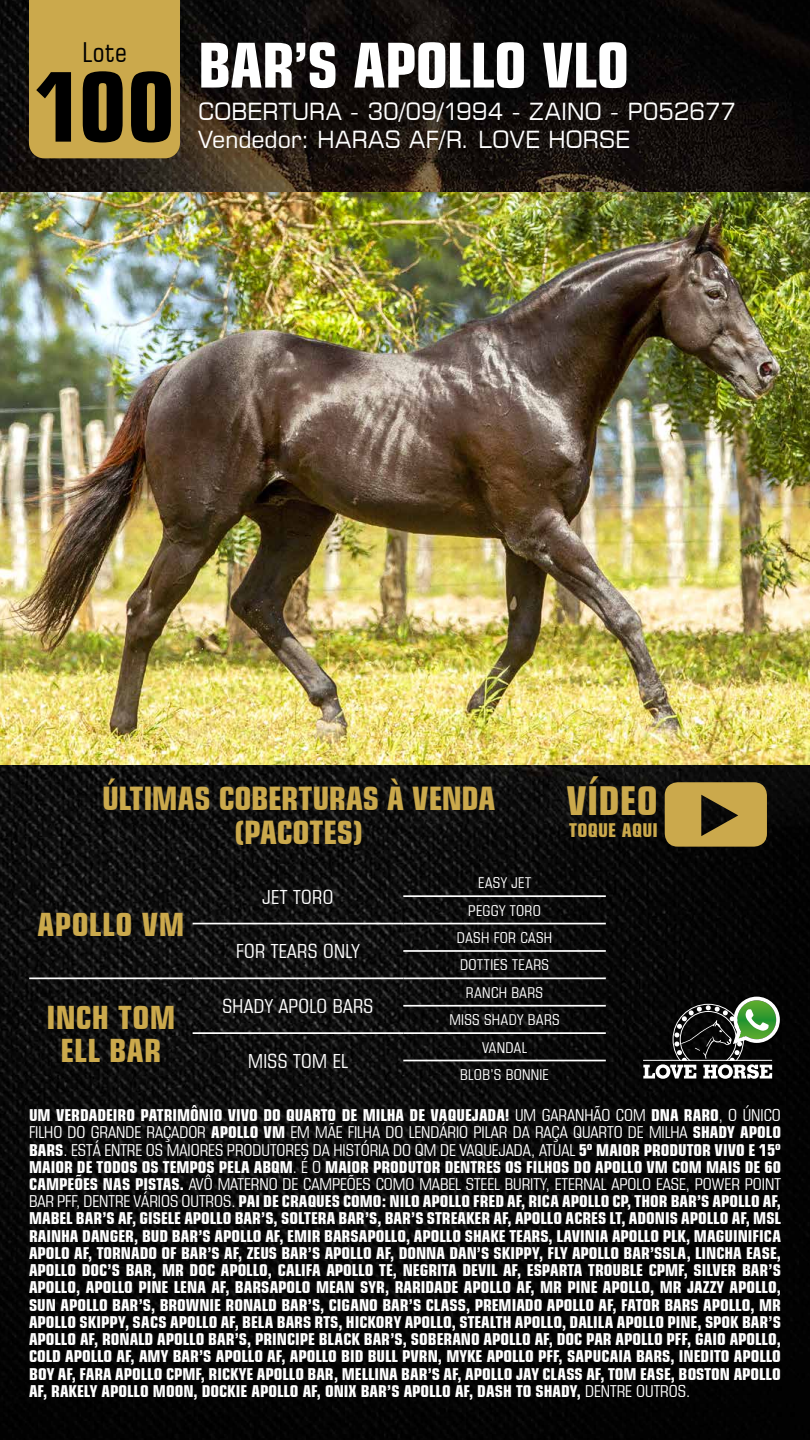
<style>
.page{position:relative;width:810px;height:1440px;background:#fff}
.page>*{position:absolute;margin:0;border:0;box-sizing:border-box;transform-origin:0 0}
.t1{font:700 condensed 95.85px "Square 721 BT";color:#000}
.t2{font:700 condensed 61.72px "Square 721 BT";letter-spacing:-.01em;color:#fff}
.t3{font:700 condensed 39.97px "Square 721 BT";letter-spacing:.01em;color:#cba94c}
.t4{font:700 condensed 32.47px/33.8px "Square 721 BT";letter-spacing:-.005em;color:#cba94c;text-align:center}
.t5{font:700 condensed 32.25px/33px "Square 721 BT";letter-spacing:.02em;color:#cba94c;text-align:center}
.t6{font:condensed 27.6px "Square 721 BT";color:#000}
.t7{font:23.48px/28.2px "Square 721 BT";letter-spacing:-.01em;color:#fff}
.t8{font:condensed 19.5px "Square 721 BT";letter-spacing:.02em;color:#fff}
.t9{font:700 condensed 19.12px "Square 721 BT";letter-spacing:.01em;color:#cba94c}
.t10{font:700 condensed 16.5px/17.2px "Square 721 BT";color:#fff;text-align:justify}
.t11{font:condensed 15px/27.4px "Square 721 BT";letter-spacing:.025em;color:#fff;text-align:center}
.s1{font-weight:400}
</style>
<div class="page">
<img style="left:0;top:0;width:810px;height:1440px">
<hr style="left:403px;top:895px;width:203px;height:2px;background:#fff">
<hr style="left:403px;top:923px;width:203px;height:1px;background:#fff">
<hr style="left:403px;top:950px;width:203px;height:2px;background:#fff">
<hr style="left:403px;top:977px;width:203px;height:2px;background:#fff">
<hr style="left:403px;top:1005px;width:203px;height:2px;background:#fff">
<hr style="left:403px;top:1032px;width:203px;height:2px;background:#fff">
<hr style="left:403px;top:1060px;width:203px;height:1px;background:#fff">
<hr style="left:193px;top:923px;width:210px;height:1px;background:#fff">
<hr style="left:29px;top:977px;width:164px;height:2px;background:#fff">
<hr style="left:193px;top:977px;width:210px;height:2px;background:#fff">
<hr style="left:193px;top:1032px;width:210px;height:2px;background:#fff">
<img style="left:0;top:192px;width:810px;height:572px">
<svg style="left:665px;top:782px;width:102px;height:65px;background:#ae9142"></svg>
<div style="left:29px;top:0;width:151px;height:158px;background:#cba94c"></div>
<div style="left:638px;top:996px;width:143px;height:88px;background:#000"></div>
<svg style="left:643px;top:997px;width:137px;height:82px"></svg>
<h3 class="t6" style="left:82px;top:35px;width:46px">Lote</h3>
<h1 class="t1" style="left:34px;top:49px;width:142px">100</h1>
<h2 class="t2" style="left:198px;top:28px;width:433px">BAR’S APOLLO VLO</h2>
<h3 class="t7" style="left:198px;top:97px;width:539px">COBERTURA - 30/09/1994 - ZAINO - P052677<br>Vendedor: HARAS AF/R. LOVE HORSE</h3>
<h3 class="t4" style="left:102px;top:781px;width:395px">ÚLTIMAS COBERTURAS À VENDA (PACOTES)</h3>
<h3 class="t3" style="left:566px;top:776px;width:93px">VÍDEO</h3>
<p class="t9" style="left:569px;top:818px;width:90px">TOQUE AQUI</p>
<h3 class="t5" style="left:37px;top:908px;width:148px">APOLLO VM</h3>
<p class="t8" style="left:263px;top:885px;width:72px">JET TORO</p>
<p class="t8" style="left:236px;top:940px;width:125px">FOR TEARS ONLY</p>
<p class="t11" style="left:468px;top:869px;width:74px">EASY JET<br>PEGGY TORO</p>
<p class="t11" style="left:457px;top:924px;width:97px;text-align:left">DASH FOR CASH<br>DOTTIES TEARS</p>
<p class="t11" style="left:449px;top:979px;width:112px">RANCH BARS<br>MISS SHADY BARS</p>
<h3 class="t5" style="left:47px;top:1001px;width:130px">INCH TOM<br>ELL BAR</h3>
<p class="t8" style="left:223px;top:994px;width:152px">SHADY APOLO BARS</p>
<p class="t8" style="left:248px;top:1049px;width:101px">MISS TOM EL</p>
<p class="t11" style="left:460px;top:1033px;width:90px">VANDAL<br>BLOB’S BONNIE</p>
<p class="t10" style="left:29px;top:1106px;width:754px">UM VERDADEIRO PATRIMÔNIO VIVO DO QUARTO DE MILHA DE VAQUEJADA! <span class="s1">UM GARANHÃO COM</span> DNA RARO<span class="s1">, O ÚNICO FILHO DO GRANDE RAÇADOR</span> APOLLO VM <span class="s1">EM MÃE FILHA DO LENDÁRIO PILAR DA RAÇA QUARTO DE MILHA</span> SHADY APOLO BARS<span class="s1">. ESTÁ ENTRE OS MAIORES PRODUTORES DA HISTÓRIA DO QM DE VAQUEJADA, ATUAL</span> 5º MAIOR PRODUTOR VIVO E 15º MAIOR DE TODOS OS TEMPOS PELA ABQM<span class="s1">. É O</span> MAIOR PRODUTOR DENTRES OS FILHOS DO APOLLO VM COM MAIS DE 60<br>CAMPEÕES NAS PISTAS. <span class="s1">AVÔ MATERNO DE CAMPEÕES COMO MABEL STEEL BURITY, ETERNAL APOLO EASE, POWER POINT BAR PFF, DENTRE VÁRIOS OUTROS.</span> PAI DE CRAQUES COMO: NILO APOLLO FRED AF, RICA APOLLO CP, THOR BAR’S APOLLO AF, MABEL BAR’S AF, GISELE APOLLO BAR’S, SOLTERA BAR’S, BAR’S STREAKER AF, APOLLO ACRES LT, ADONIS APOLLO AF, MSL RAINHA DANGER, BUD BAR’S APOLLO AF, EMIR BARSAPOLLO, APOLLO SHAKE TEARS, LAVINIA APOLLO PLK, MAGUINIFICA APOLO AF, TORNADO OF BAR’S AF, ZEUS BAR’S APOLLO AF, DONNA DAN’S SKIPPY, FLY APOLLO BAR’SSLA, LINCHA EASE, APOLLO DOC’S BAR, MR DOC APOLLO, CALIFA APOLLO TE, NEGRITA DEVIL AF, ESPARTA TROUBLE CPMF, SILVER BAR’S APOLLO, APOLLO PINE LENA AF, BARSAPOLO MEAN SYR, RARIDADE APOLLO AF, MR PINE APOLLO, MR JAZZY APOLLO, SUN APOLLO BAR’S, BROWNIE RONALD BAR’S, CIGANO BAR’S CLASS, PREMIADO APOLLO AF, FATOR BARS APOLLO, MR APOLLO SKIPPY, SACS APOLLO AF, BELA BARS RTS, HICKORY APOLLO, STEALTH APOLLO, DALILA APOLLO PINE, SPOK BAR’S APOLLO AF, RONALD APOLLO BAR’S, PRINCIPE BLACK BAR’S, SOBERANO APOLLO AF, DOC PAR APOLLO PFF, GAIO APOLLO, COLD APOLLO AF, AMY BAR’S APOLLO AF, APOLLO BID BULL PVRN, MYKE APOLLO PFF, SAPUCAIA BARS, INEDITO APOLLO BOY AF, FARA APOLLO CPMF, RICKYE APOLLO BAR, MELLINA BAR’S AF, APOLLO JAY CLASS AF, TOM EASE, BOSTON APOLLO AF, RAKELY APOLLO MOON, DOCKIE APOLLO AF, ONIX BAR’S APOLLO AF, DASH TO SHADY, <span class="s1">DENTRE OUTROS.</span></p>
</div>
